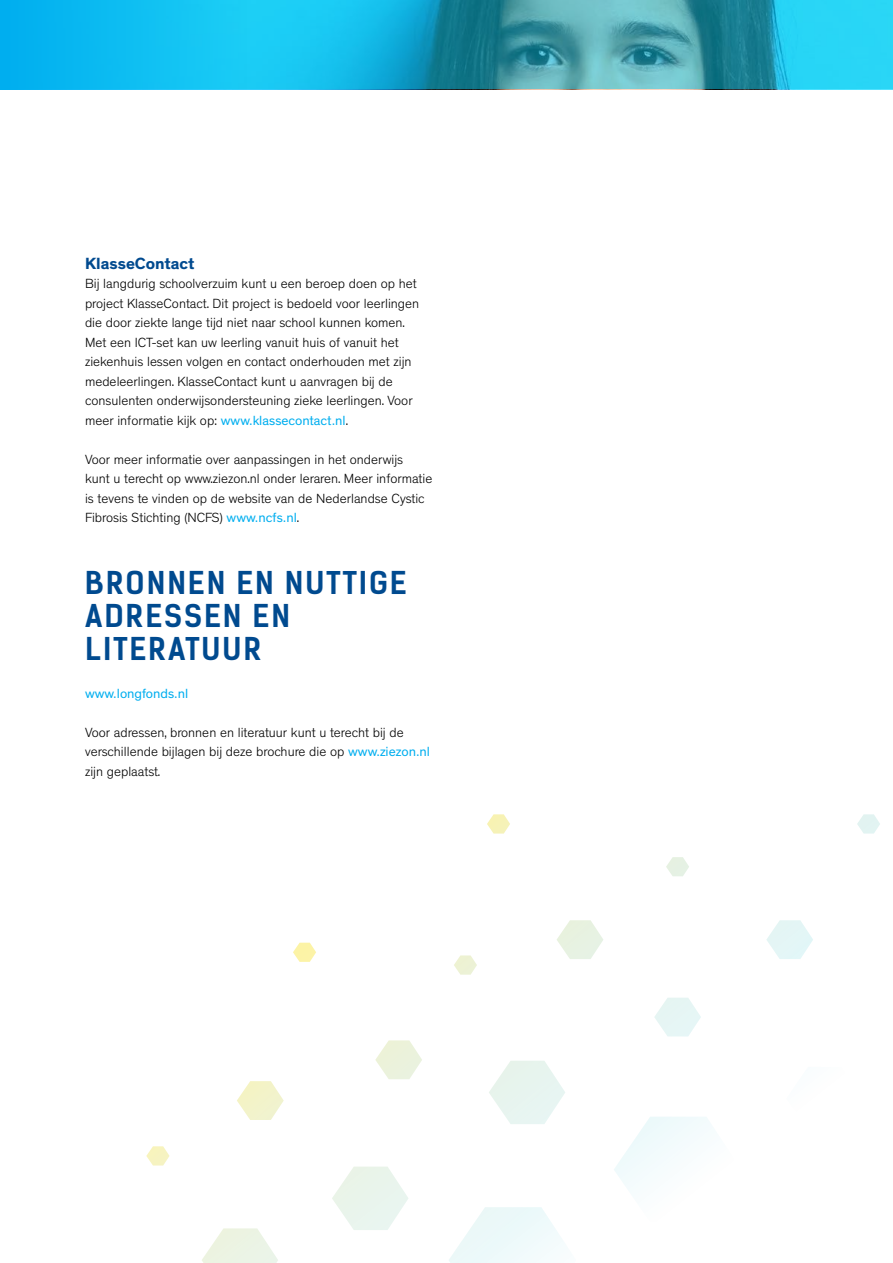
<style>
.page{position:relative;width:893px;height:1263px;background:#fff}
.page>*{position:absolute;margin:0;border:0;box-sizing:border-box;transform-origin:0 0}
.t1{font:700 30px/33px "Kelson Sans";letter-spacing:.065em;color:#004a8f}
.t2{font:700 16.5px "Theinhardt";color:#004a8f}
.t3{font:300 13.5px/19.5px "Theinhardt";color:#000}
.t4{font:13.5px "Theinhardt";color:#00aeef}
.s1{font-weight:400;color:#00aeef}
</style>
<div class="page">
<svg style="left:247px;top:0;width:646px;height:89px;background:#2cabc5"></svg>
<div style="left:0;top:0;width:247px;height:89px;background:linear-gradient(to right,#00adef,#1ccdf5)"></div>
<svg style="left:449px;top:1207px;width:114px;height:56px"></svg>
<svg style="left:614px;top:1117px;width:97px;height:73px"></svg>
<svg style="left:489px;top:1061px;width:76px;height:63px"></svg>
<svg style="left:332px;top:1166px;width:76px;height:64px"></svg>
<svg style="left:202px;top:1228px;width:76px;height:35px"></svg>
<svg style="left:375px;top:1040px;width:47px;height:39px"></svg>
<svg style="left:654px;top:998px;width:47px;height:38px"></svg>
<svg style="left:557px;top:920px;width:46px;height:39px"></svg>
<svg style="left:766px;top:920px;width:47px;height:39px"></svg>
<svg style="left:237px;top:1081px;width:47px;height:39px"></svg>
<svg style="left:454px;top:955px;width:23px;height:20px"></svg>
<svg style="left:293px;top:943px;width:23px;height:19px"></svg>
<svg style="left:146px;top:1146px;width:24px;height:19px"></svg>
<svg style="left:857px;top:814px;width:23px;height:19px"></svg>
<svg style="left:487px;top:814px;width:23px;height:19px"></svg>
<svg style="left:666px;top:857px;width:23px;height:19px"></svg>
<p class="t2" style="left:85px;top:253px;width:111px">KlasseContact</p>
<p class="t3" style="left:85px;top:274px;width:336px">Bij langdurig schoolverzuim kunt u een beroep doen op het project KlasseContact. Dit project is bedoeld voor leerlingen die door ziekte lange tijd niet naar school kunnen komen.<br>Met een ICT-set kan uw leerling vanuit huis of vanuit het ziekenhuis lessen volgen en contact onderhouden met zijn medeleerlingen. KlasseContact kunt u aanvragen bij de consulenten onderwijsondersteuning zieke leerlingen. Voor meer informatie kijk op: <span class="s1">www.klassecontact.nl</span>.</p>
<p class="t3" style="left:85px;top:449px;width:349px">Voor meer informatie over aanpassingen in het onderwijs<br>kunt u terecht op www.ziezon.nl onder leraren. Meer informatie is tevens te vinden op de website van de Nederlandse Cystic Fibrosis Stichting (NCFS) <span class="s1">www.ncfs.nl</span>.</p>
<h1 class="t1" style="left:85px;top:566px;width:323px">BRONNEN EN NUTTIGE<br>ADRESSEN EN<br>LITERATUUR</h1>
<p class="t4" style="left:85px;top:685px;width:105px">www.longfonds.nl</p>
<p class="t3" style="left:85px;top:722px;width:346px">Voor adressen, bronnen en literatuur kunt u terecht bij de verschillende bijlagen bij deze brochure die op <span class="s1">www.ziezon.nl </span>zijn geplaatst.</p>
</div>
